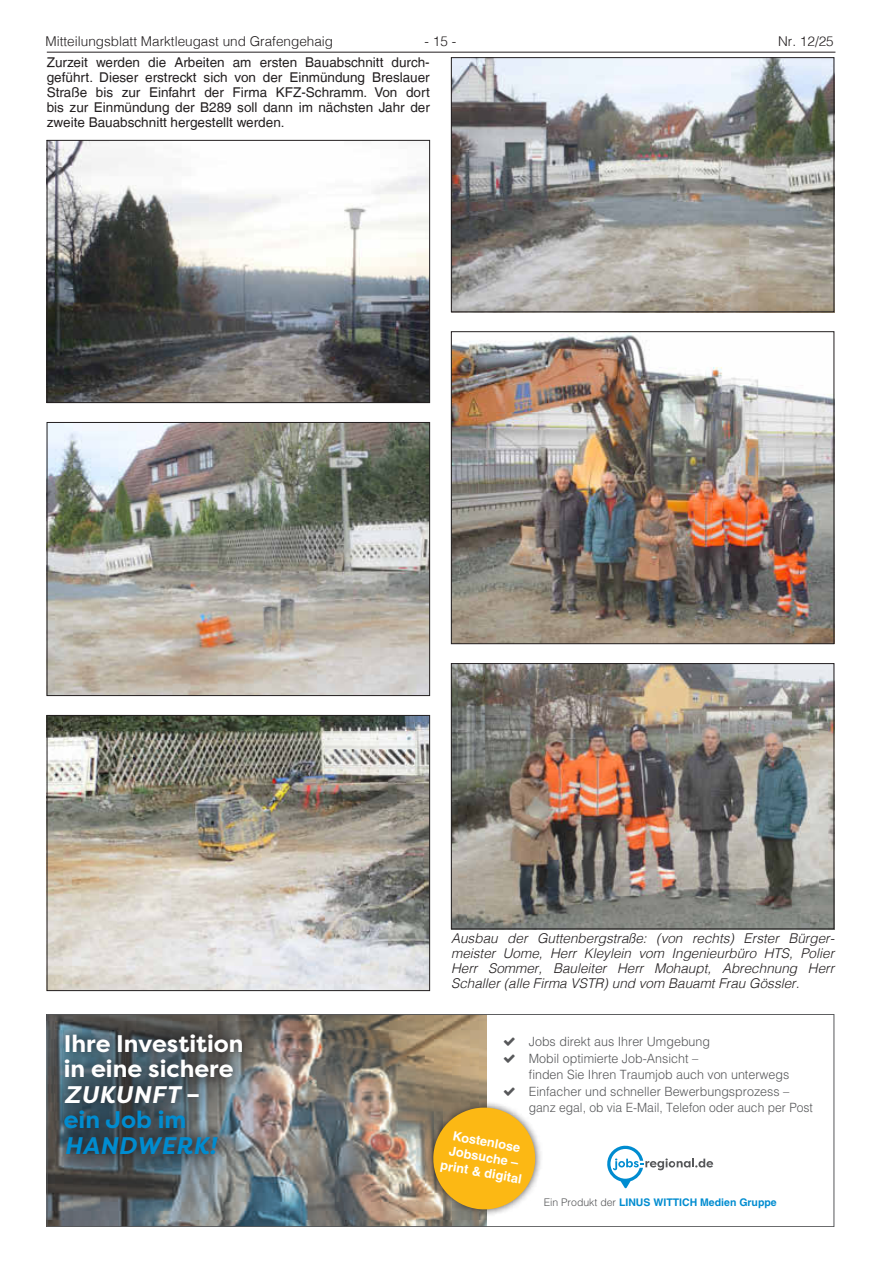
<style>
.page{position:relative;width:881px;height:1263px;background:#fff}
.page>*{position:absolute;margin:0;border:0;box-sizing:border-box;transform-origin:0 0}
.t1{font:700 24px/25.5px "Filson Pro";color:#fff}
.t2{font:italic 700 24px "Filson Pro";letter-spacing:.02em;color:#008cd0}
.t3{font:13.5px/15px "Helvetica LT";color:#231f20;text-align:justify}
.t4{font:italic 300 13.5px/15px "Helvetica";color:#231f20;text-align:justify}
.t5{font:300 13.5px "Helvetica";color:#231f20}
.t6{font:300 12.75px/16.5px "Helvetica LT";color:#57585a}
.t7{font:700 12.75px/15.3px "Helvetica LT";color:#fff;text-align:center}
.t8{font:700 10.5px "Helvetica LT";color:#008cd0}
.s1{font-style:italic}
.s2{color:#008cd0}
.s3{font-weight:300;color:#57585a}
</style>
<div class="page">
<hr style="left:47px;top:52px;width:788px;height:1px;background:#231f20">
<img style="left:453px;top:59px;width:378px;height:251px">
<div style="left:451px;top:57px;width:382px;height:255px;border:1px solid #231f20"></div>
<img style="left:453px;top:333px;width:378px;height:309px">
<div style="left:451px;top:331px;width:382px;height:313px;border:1px solid #231f20"></div>
<img style="left:453px;top:665px;width:378px;height:262px">
<div style="left:451px;top:663px;width:382px;height:266px;border:1px solid #231f20"></div>
<img style="left:49px;top:142px;width:378px;height:259px">
<div style="left:47px;top:140px;width:382px;height:263px;border:1px solid #231f20"></div>
<img style="left:49px;top:424px;width:378px;height:270px">
<div style="left:47px;top:422px;width:382px;height:274px;border:1px solid #231f20"></div>
<img style="left:49px;top:717px;width:378px;height:272px">
<div style="left:47px;top:715px;width:382px;height:276px;border:1px solid #231f20"></div>
<img style="left:49px;top:1016px;width:437px;height:209px">
<svg style="left:607px;top:1146px;width:106px;height:42px"></svg>
<div style="left:47px;top:1014px;width:786px;height:213px;border:1px solid #57585a"></div>
<div style="left:49px;top:1019px;width:209px;height:151px;background:#231f20;opacity:.75"></div>
<div style="left:425px;top:1100px;width:117px;height:117px;background:#231f20;opacity:.75"></div>
<svg style="left:431px;top:1105px;width:106px;height:107px;background:#e7b53d"></svg>
<p class="t5" style="left:45px;top:30px;width:289px">Mitteilungsblatt Marktleugast und Grafengehaig</p>
<p class="t5" style="left:424px;top:30px;width:33px">- 15 -</p>
<p class="t5" style="left:777px;top:30px;width:57px">Nr. 12/25</p>
<p class="t3" style="left:47px;top:55px;width:384px">Zurzeit werden die Arbeiten am ersten Bauabschnitt durch&shy;geführt. Dieser erstreckt sich von der Einmündung Breslauer Straße bis zur Einfahrt der Firma KFZ-Schramm. Von dort bis zur Einmündung der B289 soll dann im nächsten Jahr der zweite Bauabschnitt hergestellt werden.</p>
<p class="t4" style="left:451px;top:930px;width:384px">Ausbau der Guttenbergstraße: (von rechts) Erster Bürger&shy;meister Uome, Herr Kleylein vom Ingenieurbüro HTS, Polier Herr Sommer, Bauleiter Herr Mohaupt, Abrechnung Herr Schaller (alle Firma VSTR) und vom Bauamt Frau Gössler.</p>
<h1 class="t1" style="left:64px;top:1031px;width:181px">Ihre Investition in eine sichere<br><span class="s1">ZUKUNFT</span> –<br><span class="s2">ein Job im</span></h1>
<h1 class="t2" style="left:64px;top:1130px;width:153px">HANDWERK!</h1>
<p class="t7" style="left:447px;top:1127px;width:84px;rotate:10deg">Kostenlose<br>Jobsuche – print &amp; digital</p>
<p class="t6" style="left:528px;top:1033px;width:285px">Jobs direkt aus Ihrer Umgebung<br>Mobil optimierte Job-Ansicht –<br>finden Sie Ihren Traumjob auch von unterwegs Einfacher und schneller Bewerbungsprozess – ganz egal, ob via E-Mail, Telefon oder auch per Post</p>
<p class="t8" style="left:543px;top:1195px;width:234px"><span class="s3">Ein Produkt der</span> LINUS WITTICH Medien Gruppe</p>
</div>
